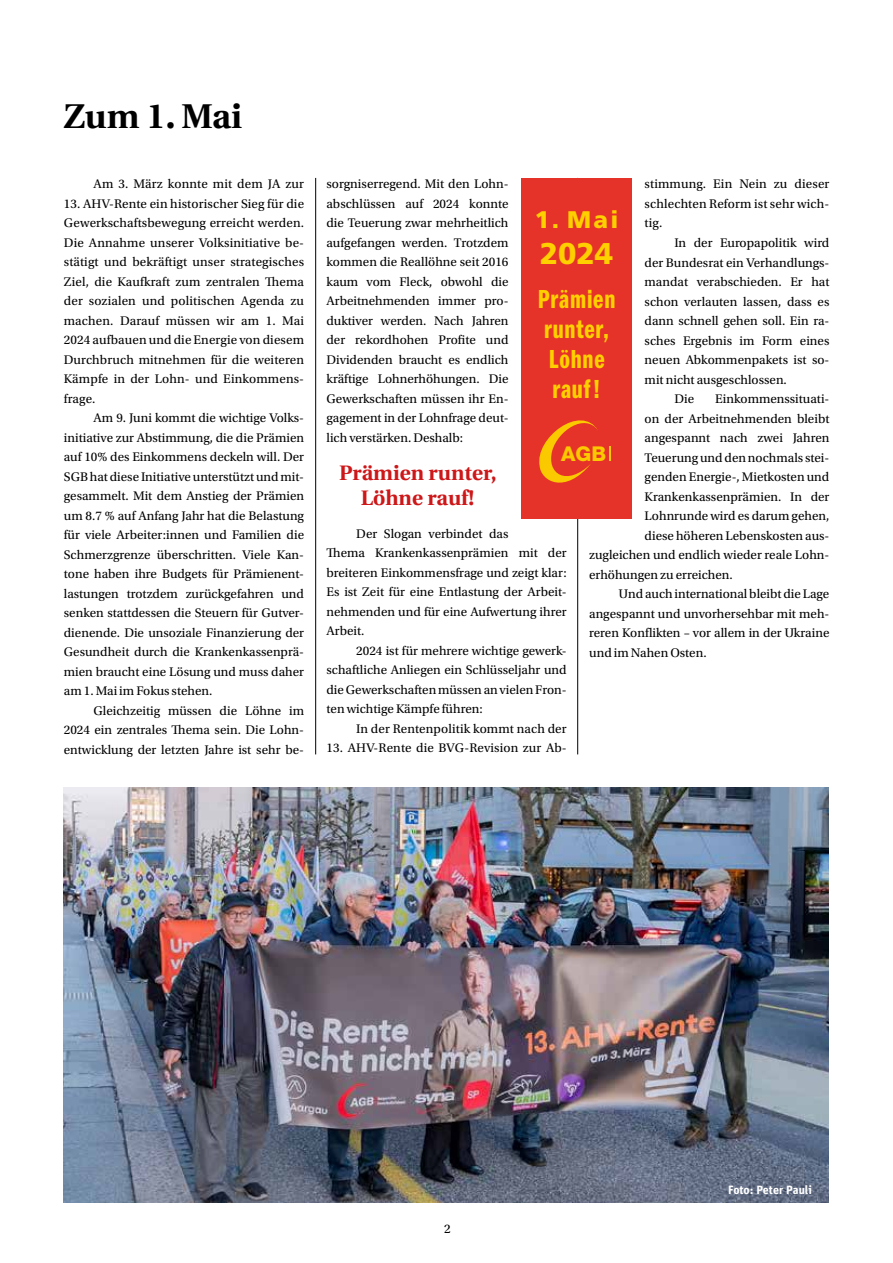
<style>
.page{position:relative;width:893px;height:1263px;background:#fff}
.page>*{position:absolute;margin:0;border:0;box-sizing:border-box;transform-origin:0 0}
.t1{font:700 34.5px "Utopia";letter-spacing:-.005em;color:#000}
.t2{font:900 30px "Frutiger LT Std";color:#ffd000}
.t3{font:27px/30px "ITC Franklin Gothic Std Dm Cp";letter-spacing:.03em;color:#ffd000;text-align:center}
.t4{font:900 24px "Frutiger LT Std";color:#ffd000}
.t5{font:700 21px/25.5px "Utopia";color:#cd1719;text-align:center}
.t6{font:800 20.4px "Helvetica Neue LT Std";color:#fbc900}
.t7{font:13.2px/19.5px "Utopia Std";color:#000;text-align:justify}
.t8{font:700 12px "Unit OT";color:#fff}
</style>
<div class="page">
<hr style="left:577px;top:178px;width:1px;height:576px;background:#000">
<hr style="left:315px;top:178px;width:1px;height:576px;background:#000">
<div style="left:521px;top:178px;width:111px;height:340px;background:#e63329"></div>
<img style="left:64px;top:787px;width:764px;height:415px">
<h1 class="t1" style="left:64px;top:97px;width:179px">Zum 1. Mai</h1>
<p class="t7" style="left:94px;top:174px;width:212px">Am 3. März konnte mit dem JA zur</p>
<p class="t7" style="left:64px;top:194px;width:242px">13. AHV-Rente ein historischer Sieg für die Gewerkschaftsbewegung erreicht werden.<br>Die Annahme unserer Volksinitiative be&shy;stätigt und bekräftigt unser strategisches Ziel, die Kaufkraft zum zentralen Thema der sozialen und politischen Agenda zu machen. Darauf müssen wir am 1. Mai 2024 aufbauen und die Energie von diesem Durchbruch mitnehmen für die weiteren Kämpfe in der Lohn- und Einkommens&shy;frage.</p>
<p class="t7" style="left:64px;top:408px;width:242px;text-indent:30px">Am 9. Juni kommt die wichtige Volks&shy;initiative zur Abstimmung, die die Prämien auf 10% des Einkommens deckeln will. Der SGB hat diese Initiative unterstützt und mit&shy;gesammelt. Mit dem Anstieg der Prämien um 8.7 % auf Anfang Jahr hat die Belastung für viele Arbeiter:innen und Familien die Schmerzgrenze überschritten. Viele Kan&shy;tone haben ihre Budgets für Prämienent&shy;lastungen trotzdem zurückgefahren und senken stattdessen die Steuern für Gutver&shy;dienende. Die unsoziale Finanzierung der Gesundheit durch die Krankenkassenprä&shy;mien braucht eine Lösung und muss daher am 1. Mai im Fokus stehen.</p>
<p class="t7" style="left:64px;top:701px;width:242px;text-indent:30px">Gleichzeitig müssen die Löhne im 2024 ein zentrales Thema sein. Die Lohn&shy;entwicklung der letzten Jahre ist sehr be-</p>
<p class="t7" style="left:326px;top:174px;width:184px">sorgniserregend. Mit den Lohn&shy;abschlüssen auf 2024 konnte die Teuerung zwar mehrheitlich aufgefangen werden. Trotzdem kommen die Reallöhne seit 2016 kaum vom Fleck, obwohl die Arbeitnehmenden immer pro&shy;duktiver werden. Nach Jahren der rekordhohen Profite und Dividenden braucht es endlich kräftige Lohnerhöhungen. Die Gewerkschaften müssen ihr En&shy;gagement in der Lohnfrage deut&shy;lich verstärken. Deshalb:</p>
<h3 class="t5" style="left:339px;top:460px;width:159px">Prämien runter,<br>Löhne rauf!</h3>
<p class="t7" style="left:326px;top:524px;width:242px;text-align:left;text-indent:30px">Der Slogan verbindet das<br>Thema Krankenkassenprämien mit der breiteren Einkommensfrage und zeigt klar:<br>Es ist Zeit für eine Entlastung der Arbeit&shy;nehmenden und für eine Aufwertung ihrer<br>Arbeit.</p>
<p class="t7" style="left:326px;top:641px;width:242px;text-indent:30px">2024 ist für mehrere wichtige gewerk&shy;schaftliche Anliegen ein Schlüsseljahr und die Gewerkschaften müssen an vielen Fron&shy;ten wichtige Kämpfe führen:</p>
<p class="t7" style="left:356px;top:719px;width:212px">In der Rentenpolitik kommt nach der</p>
<p class="t7" style="left:326px;top:738px;width:242px">13. AHV-Rente die BVG-Revision zur Ab-</p>
<p class="t7" style="left:645px;top:175px;width:186px">stimmung. Ein Nein zu dieser schlechten Reform ist sehr wich&shy;tig.</p>
<p class="t7" style="left:674px;top:233px;width:157px">In der Europapolitik wird</p>
<p class="t7" style="left:645px;top:253px;width:186px">der Bundesrat ein Verhandlungs-</p>
<p class="t7" style="left:645px;top:272px;width:186px">mandat verabschieden. Er hat</p>
<p class="t7" style="left:645px;top:292px;width:186px">schon verlauten lassen, dass es</p>
<p class="t7" style="left:645px;top:311px;width:186px">dann schnell gehen soll. Ein ra-</p>
<p class="t7" style="left:645px;top:331px;width:186px">sches Ergebnis im Form eines</p>
<p class="t7" style="left:645px;top:350px;width:186px">neuen Abkommenpakets ist so-</p>
<p class="t7" style="left:645px;top:370px;width:144px">mit nicht ausgeschlossen.</p>
<p class="t7" style="left:674px;top:389px;width:21px">Die</p>
<p class="t7" style="left:715px;top:389px;width:116px">Einkommenssituati-</p>
<p class="t7" style="left:645px;top:409px;width:186px">on der Arbeitnehmenden bleibt</p>
<p class="t7" style="left:645px;top:428px;width:186px">angespannt nach zwei Jahren</p>
<p class="t7" style="left:645px;top:448px;width:186px">Teuerung und den nochmals stei-</p>
<p class="t7" style="left:645px;top:467px;width:186px">genden Energie-, Mietkosten und</p>
<p class="t7" style="left:645px;top:487px;width:186px">Krankenkassenprämien. In der</p>
<p class="t7" style="left:645px;top:506px;width:186px">Lohnrunde wird es darum gehen,</p>
<p class="t7" style="left:645px;top:526px;width:186px">diese höheren Lebenskosten aus-</p>
<p class="t7" style="left:589px;top:545px;width:242px">zugleichen und endlich wieder reale Lohn-</p>
<p class="t7" style="left:589px;top:565px;width:145px">erhöhungen zu erreichen.</p>
<p class="t7" style="left:619px;top:584px;width:212px">Und auch international bleibt die Lage</p>
<p class="t7" style="left:589px;top:604px;width:242px">angespannt und unvorhersehbar mit meh-</p>
<p class="t7" style="left:589px;top:623px;width:242px">reren Konflikten – vor allem in der Ukraine</p>
<p class="t7" style="left:589px;top:643px;width:119px">und im Nahen Osten.</p>
<h3 class="t4" style="left:535px;top:205px;width:85px">1. Mai</h3>
<h2 class="t2" style="left:540px;top:235px;width:75px">2024</h2>
<h3 class="t3" style="left:538px;top:285px;width:79px">Prämien runter,<br>Löhne rauf!</h3>
<h3 class="t6" style="left:561px;top:441px;width:47px">AGB</h3>
<p class="t7" style="left:444px;top:1219px;width:8px">2</p>
<p class="t8" style="left:728px;top:1182px;width:85px">Foto: Peter Pauli</p>
</div>
